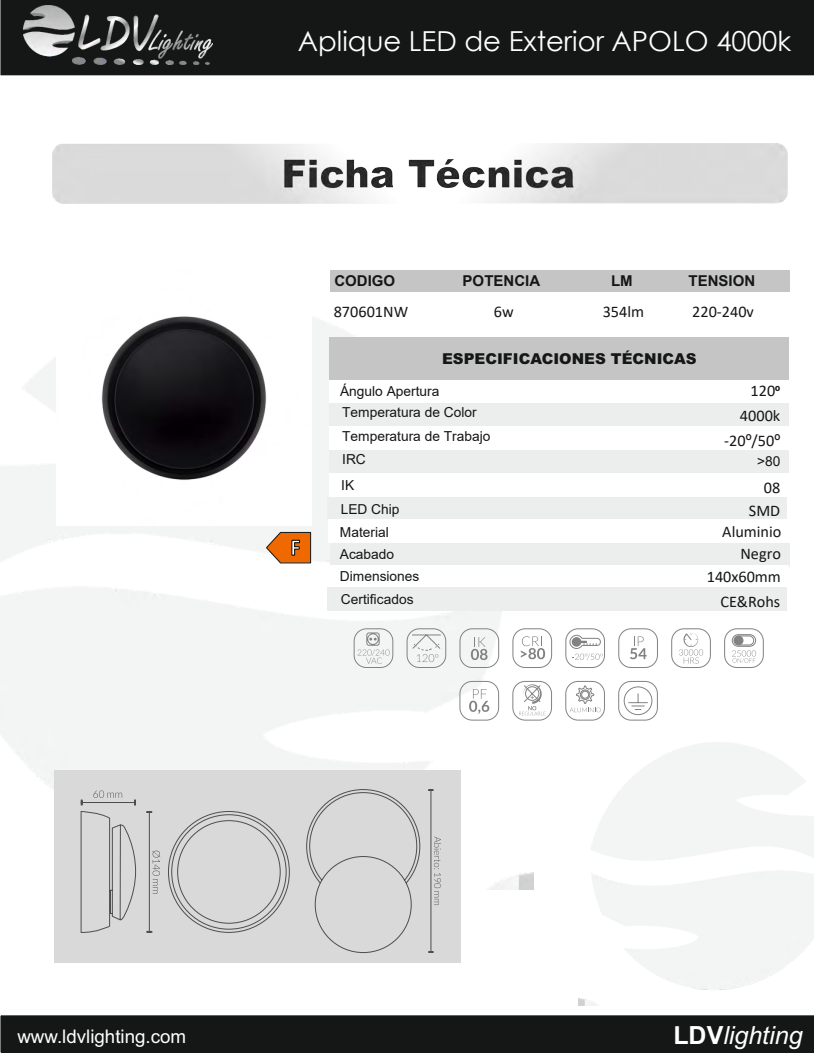
<style>
.page{position:relative;width:814px;height:1053px;background:#fff}
.page>*{position:absolute;margin:0;border:0;box-sizing:border-box;transform-origin:0 0}
.t1{font:27.5px "Century Gothic";color:#fff}
.t2{font:italic 25px "Arial";color:#fff}
.t3{font:700 23.5px "Calibri";color:#fff;scale:.92 1}
.t4{font:18.75px "Arial";color:#fff}
.t5{font:16.25px/23.8px "Calibri";color:#151616;text-align:right}
.t6{font:900 15px "Arial";color:#151616}
.t7{font:700 15px "Arial";color:#151616}
.t8{font:700 15px "Arial";color:#151616}
.t9{font:13.75px "Arial";color:#151616}
.t10{font:13.75px "Arial";color:#151616}
.s1{font-family:"Arial";font-weight:700;font-size:13.75px}
.s2{font-family:"Arial"}
.s3{font-weight:700;font-style:normal}
</style>
<div class="page">
<svg style="left:1px;top:75px;width:813px;height:423px"></svg>
<div style="left:304px;top:119px;width:488px;height:60px;background:#fff;border:1px solid #d9d9da;border-radius:11px"></div>
<div style="left:52px;top:119px;width:516px;height:60px;background:#fff;border:1px solid #d9d9da;border-radius:11px"></div>
<div style="left:330px;top:270px;width:459px;height:21px;background:#c5c5c5"></div>
<div style="left:330px;top:337px;width:459px;height:42px;background:#c5c5c5"></div>
<div style="left:329px;top:380px;width:459px;height:23px;background:#fff"></div>
<div style="left:330px;top:403px;width:459px;height:23px;background:#eceded"></div>
<div style="left:330px;top:449px;width:459px;height:23px;background:#eceded"></div>
<div style="left:328px;top:497px;width:459px;height:24px;background:#eceded"></div>
<div style="left:330px;top:543px;width:459px;height:24px;background:#eceded"></div>
<div style="left:330px;top:473px;width:459px;height:23px;background:#fff"></div>
<div style="left:330px;top:426px;width:459px;height:24px;background:#fff"></div>
<div style="left:0;top:0;width:814px;height:75px;background:#151616"></div>
<img style="left:23px;top:5px;width:189px;height:60px">
<div style="left:1px;top:1015px;width:813px;height:37px;background:#151616"></div>
<div style="left:329px;top:564px;width:459px;height:24px;background:#fff"></div>
<svg style="left:266px;top:532px;width:45px;height:31px"></svg>
<img style="left:52px;top:143px;width:735px;height:61px">
<div style="left:328px;top:587px;width:459px;height:24px;background:#eceded"></div>
<img style="left:57px;top:270px;width:255px;height:228px">
<div style="left:328px;top:519px;width:460px;height:23px;background:#fff"></div>
<svg style="left:354px;top:628px;width:39px;height:40px"></svg>
<svg style="left:565px;top:628px;width:40px;height:40px"></svg>
<svg style="left:521px;top:636px;width:24px;height:23px"></svg>
<div style="left:513px;top:628px;width:39px;height:39px;border:1px solid #818281;border-radius:12px"></div>
<svg style="left:406px;top:628px;width:40px;height:40px"></svg>
<svg style="left:471px;top:637px;width:16px;height:23px"></svg>
<div style="left:460px;top:628px;width:39px;height:39px;border:1px solid #818281;border-radius:12px"></div>
<svg style="left:630px;top:636px;width:16px;height:23px"></svg>
<div style="left:618px;top:628px;width:39px;height:39px;border:1px solid #818281;border-radius:12px"></div>
<svg style="left:519px;top:684px;width:26px;height:31px"></svg>
<div style="left:512px;top:681px;width:40px;height:39px;border:1px solid #818281;border-radius:12px"></div>
<svg style="left:565px;top:681px;width:40px;height:39px"></svg>
<div style="left:671px;top:628px;width:39px;height:39px;border:1px solid #818281;border-radius:12px"></div>
<svg style="left:679px;top:633px;width:24px;height:30px"></svg>
<div style="left:724px;top:628px;width:39px;height:39px;border:1px solid #818281;border-radius:12px"></div>
<svg style="left:732px;top:634px;width:24px;height:29px"></svg>
<div style="left:734px;top:635px;width:9px;height:10px;background:#818281;border-radius:50%"></div>
<svg style="left:469px;top:689px;width:20px;height:25px"></svg>
<div style="left:460px;top:681px;width:39px;height:39px;border:1px solid #818281;border-radius:12px"></div>
<svg style="left:618px;top:681px;width:40px;height:39px"></svg>
<div style="left:54px;top:769px;width:406px;height:193px;background:#d9d9da"></div>
<hr style="left:149px;top:812px;width:1px;height:120px;background:#4e4e4d">
<svg style="left:152px;top:850px;width:8px;height:43px"></svg>
<svg style="left:168px;top:811px;width:122px;height:122px"></svg>
<svg style="left:80px;top:790px;width:56px;height:143px"></svg>
<hr style="left:431px;top:790px;width:1px;height:161px;background:#4e4e4d">
<svg style="left:434px;top:836px;width:7px;height:69px"></svg>
<svg style="left:306px;top:789px;width:114px;height:164px"></svg>
<h1 class="t1" style="left:298px;top:22px;width:495px">Aplique LED de Exterior APOLO 4000k</h1>
<p class="t7" style="left:334px;top:275px;width:62px">CODIGO</p>
<p class="t8" style="left:463px;top:270px;width:79px">POTENCIA</p>
<p class="t7" style="left:611px;top:275px;width:23px">LM</p>
<p class="t7" style="left:688px;top:275px;width:68px">TENSION</p>
<p class="t5" style="left:334px;top:299px;width:76px">870601NW</p>
<p class="t5" style="left:494px;top:300px;width:21px">6w</p>
<p class="t5" style="left:602px;top:299px;width:43px">354lm</p>
<p class="t5" style="left:692px;top:299px;width:63px">220-240v</p>
<p class="t6" style="left:442px;top:353px;width:256px">ESPECIFICACIONES TÉCNICAS</p>
<p class="t9" style="left:340px;top:381px;width:101px">Ángulo Apertura</p>
<p class="t5" style="left:750px;top:378px;width:31px">120<span class="s1">º</span></p>
<p class="t9" style="left:342px;top:403px;width:136px">Temperatura de Color</p>
<p class="t5" style="left:740px;top:403px;width:42px">4000k</p>
<p class="t9" style="left:342px;top:426px;width:150px">Temperatura de Trabajo</p>
<p class="t5" style="left:724px;top:428px;width:58px">-20<span class="s2">º</span>/50<span class="s2">º</span></p>
<p class="t9" style="left:342px;top:449px;width:25px">IRC</p>
<p class="t9" style="left:757px;top:452px;width:25px">&gt;80</p>
<p class="t9" style="left:341px;top:476px;width:14px">IK</p>
<p class="t10" style="left:341px;top:503px;width:60px">LED Chip</p>
<p class="t5" style="left:749px;top:475px;width:33px">08<br>SMD</p>
<h3 class="t3" style="left:290px;top:530px;width:12px">F</h3>
<p class="t9" style="left:340px;top:523px;width:50px">Material</p>
<p class="t5" style="left:722px;top:519px;width:61px">Aluminio</p>
<p class="t9" style="left:340px;top:544px;width:56px">Acabado</p>
<p class="t5" style="left:740px;top:541px;width:42px">Negro</p>
<p class="t9" style="left:340px;top:566px;width:81px">Dimensiones</p>
<p class="t10" style="left:341px;top:594px;width:74px">Certificados</p>
<p class="t5" style="left:707px;top:564px;width:76px;line-height:24.6px">140x60mm<br>CE&amp;Rohs</p>
<h3 class="t4" style="left:17px;top:1028px;width:170px">www.ldvlighting.com</h3>
<h2 class="t2" style="left:673px;top:1026px;width:131px"><span class="s3">LDV</span>lighting</h2>
</div>
